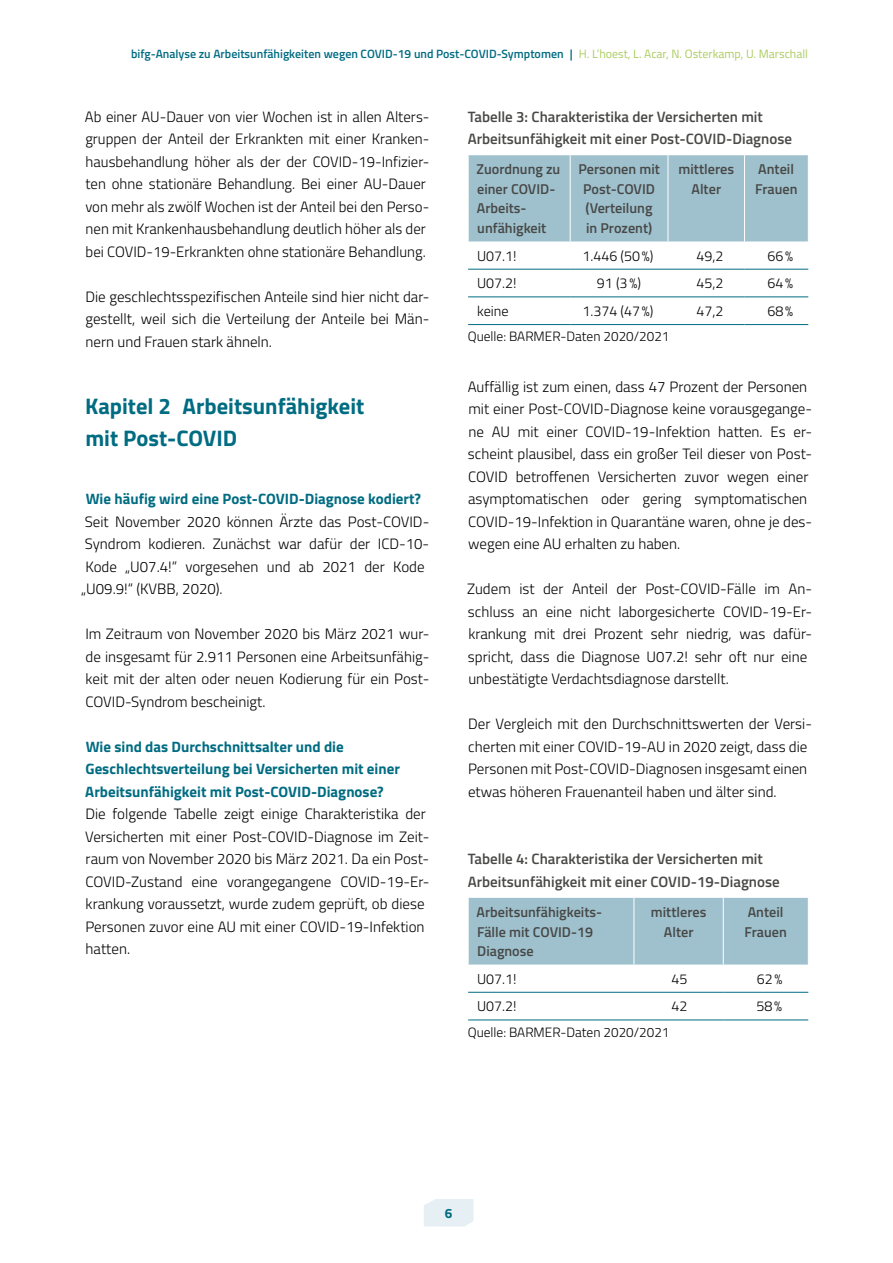
<style>
.page{position:relative;width:893px;height:1263px;background:#fff}
.page>*{position:absolute;margin:0;border:0;box-sizing:border-box;transform-origin:0 0}
.B-Inhalt_B-01-H1{font:700 22.5px/31.5px "Titillium";color:#006c82}
.B-Inhalt_B-03_2-P-FT_mA{font:300 15px/22.5px "Titillium";color:#000}
.B-Inhalt_B-03_1-P-FT{font:300 15px/22.5px "Titillium";color:#000}
.t1{font:600 15px/22.5px "Titillium";color:#484847}
.B-Inhalt_B-02-H3{font:700 15px/22.5px "Titillium";color:#006c82}
.C-Tabelle_C-03b-P-TAB_Kopf_z{font:600 14.25px/19.5px "Titillium";color:#484847;text-align:center}
.C-Tabelle_C-04-P-TAB_FT{font:300 14.25px "Titillium";color:#000}
.C-Tabelle_C-03-P-TAB_Kopf{font:600 14.25px/19.5px "Titillium";color:#484847}
.t2{font:300 13.5px "Titillium";color:#000}
.t3{font:700 13.5px "Titillium";color:#006c82}
.t4{font:600 12px "Titillium";color:#006c82}
.s1{font-weight:400;color:#aacc5f}
</style>
<div class="page">
<svg style="left:424px;top:1199px;width:49px;height:27px"></svg>
<div style="left:469px;top:155px;width:339px;height:86px;background:#9ec1cd"></div>
<hr style="left:744px;top:155px;width:1px;height:86px;background:#fff">
<hr style="left:468px;top:269px;width:102px;height:1px;background:#006c82">
<hr style="left:570px;top:269px;width:98px;height:1px;background:#006c82">
<hr style="left:668px;top:269px;width:76px;height:1px;background:#006c82">
<hr style="left:744px;top:269px;width:64px;height:1px;background:#006c82">
<hr style="left:468px;top:296px;width:102px;height:1px;background:#006c82">
<hr style="left:570px;top:296px;width:98px;height:1px;background:#006c82">
<hr style="left:668px;top:296px;width:76px;height:1px;background:#006c82">
<hr style="left:744px;top:296px;width:64px;height:1px;background:#006c82">
<hr style="left:468px;top:324px;width:102px;height:1px;background:#006c82">
<hr style="left:570px;top:324px;width:98px;height:1px;background:#006c82">
<hr style="left:668px;top:324px;width:76px;height:1px;background:#006c82">
<hr style="left:744px;top:324px;width:64px;height:1px;background:#006c82">
<hr style="left:570px;top:155px;width:1px;height:86px;background:#fff">
<hr style="left:668px;top:155px;width:1px;height:86px;background:#fff">
<div style="left:469px;top:898px;width:339px;height:66px;background:#9ec1cd"></div>
<hr style="left:723px;top:898px;width:1px;height:66px;background:#fff">
<hr style="left:468px;top:992px;width:166px;height:1px;background:#006c82">
<hr style="left:634px;top:992px;width:89px;height:1px;background:#006c82">
<hr style="left:723px;top:992px;width:85px;height:1px;background:#006c82">
<hr style="left:468px;top:1019px;width:166px;height:1px;background:#006c82">
<hr style="left:634px;top:1019px;width:89px;height:1px;background:#006c82">
<hr style="left:723px;top:1019px;width:85px;height:1px;background:#006c82">
<hr style="left:634px;top:898px;width:1px;height:66px;background:#fff">
<p class="t4" style="left:131px;top:45px;width:678px">bifg-Analyse zu Arbeitsunfähigkeiten wegen COVID-19 und Post-COVID-Symptomen | <span class="s1">H. L’hoest, L. Acar, N. Osterkamp, U. Marschall</span></p>
<p class="B-Inhalt_B-03_2-P-FT_mA" style="left:85px;top:104px;width:346px">Ab einer AU-Dauer von vier Wochen ist in allen Alters&shy;gruppen der Anteil der Erkrankten mit einer Kranken&shy;hausbehandlung höher als der der COVID-19-Infizier&shy;ten ohne stationäre Behandlung. Bei einer AU-Dauer von mehr als zwölf Wochen ist der Anteil bei den Perso&shy;nen mit Krankenhausbehandlung deutlich höher als der bei COVID-19-Erkrankten ohne stationäre Behandlung.</p>
<p class="B-Inhalt_B-03_2-P-FT_mA" style="left:85px;top:284px;width:345px;text-align:justify">Die geschlechtsspezifischen Anteile sind hier nicht dar&shy;gestellt, weil sich die Verteilung der Anteile bei Män&shy;nern und Frauen stark ähneln.</p>
<h1 class="B-Inhalt_B-01-H1" style="left:85px;top:389px;width:281px">Kapitel 2 Arbeitsunfähigkeit mit Post-COVID</h1>
<h2 class="B-Inhalt_B-02-H3" style="left:86px;top:487px;width:337px">Wie häufig wird eine Post-COVID-Diagnose kodiert?</h2>
<p class="B-Inhalt_B-03_2-P-FT_mA" style="left:81px;top:509px;width:350px">Seit November 2020 können Ärzte das Post-COVID-Syndrom kodieren. Zunächst war dafür der ICD-10- Kode „U07.4!“ vorgesehen und ab 2021 der Kode „U09.9!“ (KVBB, 2020).</p>
<p class="B-Inhalt_B-03_2-P-FT_mA" style="left:85px;top:622px;width:345px;text-align:justify">Im Zeitraum von November 2020 bis März 2021 wur&shy;de insgesamt für 2.911 Personen eine Arbeitsunfähig&shy;keit mit der alten oder neuen Kodierung für ein Post-COVID-Syndrom bescheinigt.</p>
<h2 class="B-Inhalt_B-02-H3" style="left:85px;top:734px;width:316px">Wie sind das Durchschnittsalter und die<br>Geschlechtsverteilung bei Versicherten mit einer<br>Arbeitsunfähigkeit mit Post-COVID-Diagnose?</h2>
<p class="B-Inhalt_B-03_1-P-FT" style="left:85px;top:802px;width:346px">Die folgende Tabelle zeigt einige Charakteristika der Versicherten mit einer Post-COVID-Diagnose im Zeit&shy;raum von November 2020 bis März 2021. Da ein Post-COVID-Zustand eine vorangegangene COVID-19-Er&shy;krankung voraussetzt, wurde zudem geprüft, ob diese Personen zuvor eine AU mit einer COVID-19-Infektion hatten.</p>
<p class="t1" style="left:468px;top:104px;width:326px">Tabelle 3: Charakteristika der Versicherten mit<br>Arbeitsunfähigkeit mit einer Post-COVID-Diagnose</p>
<p class="C-Tabelle_C-03-P-TAB_Kopf" style="left:477px;top:159px;width:85px">Zuordnung zu einer COVID-<br>Arbeits&shy;unfähigkeit</p>
<p class="C-Tabelle_C-03b-P-TAB_Kopf_z" style="left:578px;top:159px;width:83px">Personen mit<br>Post-COVID (Verteilung in Prozent)</p>
<p class="C-Tabelle_C-03b-P-TAB_Kopf_z" style="left:679px;top:159px;width:57px">mittleres<br>Alter</p>
<p class="C-Tabelle_C-03b-P-TAB_Kopf_z" style="left:755px;top:159px;width:44px;text-align:left">Anteil<br>Frauen</p>
<p class="C-Tabelle_C-04-P-TAB_FT" style="left:477px;top:245px;width:41px">U07.1!</p>
<p class="C-Tabelle_C-04-P-TAB_FT" style="left:583px;top:245px;width:72px">1.446 (50%)</p>
<p class="C-Tabelle_C-04-P-TAB_FT" style="left:696px;top:245px;width:28px">49,2</p>
<p class="C-Tabelle_C-04-P-TAB_FT" style="left:767px;top:245px;width:27px">66%</p>
<p class="C-Tabelle_C-04-P-TAB_FT" style="left:477px;top:273px;width:41px">U07.2!</p>
<p class="C-Tabelle_C-04-P-TAB_FT" style="left:597px;top:273px;width:46px">91 (3%)</p>
<p class="C-Tabelle_C-04-P-TAB_FT" style="left:696px;top:273px;width:28px">45,2</p>
<p class="C-Tabelle_C-04-P-TAB_FT" style="left:767px;top:273px;width:27px">64%</p>
<p class="C-Tabelle_C-04-P-TAB_FT" style="left:477px;top:301px;width:33px">keine</p>
<p class="C-Tabelle_C-04-P-TAB_FT" style="left:583px;top:301px;width:72px">1.374 (47%)</p>
<p class="C-Tabelle_C-04-P-TAB_FT" style="left:696px;top:301px;width:28px">47,2</p>
<p class="C-Tabelle_C-04-P-TAB_FT" style="left:767px;top:301px;width:27px">68%</p>
<p class="t2" style="left:468px;top:327px;width:203px">Quelle: BARMER-Daten 2020/2021</p>
<p class="B-Inhalt_B-03_2-P-FT_mA" style="left:468px;top:374px;width:346px">Auffällig ist zum einen, dass 47 Prozent der Personen mit einer Post-COVID-Diagnose keine vorausgegange&shy;ne AU mit einer COVID-19-Infektion hatten. Es er&shy;scheint plausibel, dass ein großer Teil dieser von Post-COVID betroffenen Versicherten zuvor wegen einer asymptomatischen oder gering symptomatischen COVID-19-Infektion in Quarantäne waren, ohne je des&shy;wegen eine AU erhalten zu haben.</p>
<p class="B-Inhalt_B-03_2-P-FT_mA" style="left:467px;top:577px;width:346px">Zudem ist der Anteil der Post-COVID-Fälle im An&shy;schluss an eine nicht laborgesicherte COVID-19-Er&shy;krankung mit drei Prozent sehr niedrig, was dafür&shy;spricht, dass die Diagnose U07.2! sehr oft nur eine unbestätigte Verdachtsdiagnose darstellt.</p>
<p class="B-Inhalt_B-03_1-P-FT" style="left:468px;top:712px;width:345px">Der Vergleich mit den Durchschnittswerten der Versi&shy;cherten mit einer COVID-19-AU in 2020 zeigt, dass die Personen mit Post-COVID-Diagnosen insgesamt einen etwas höheren Frauenanteil haben und älter sind.</p>
<p class="t1" style="left:468px;top:847px;width:313px">Tabelle 4: Charakteristika der Versicherten mit<br>Arbeitsunfähigkeit mit einer COVID-19-Diagnose</p>
<p class="C-Tabelle_C-03-P-TAB_Kopf" style="left:477px;top:901px;width:127px">Arbeitsunfähigkeits-<br>Fälle mit COVID-19<br>Diagnose</p>
<p class="C-Tabelle_C-03b-P-TAB_Kopf_z" style="left:651px;top:901px;width:57px">mittleres<br>Alter</p>
<p class="C-Tabelle_C-03b-P-TAB_Kopf_z" style="left:744px;top:901px;width:44px;text-align:left">Anteil<br>Frauen</p>
<p class="C-Tabelle_C-04-P-TAB_FT" style="left:477px;top:968px;width:41px">U07.1!</p>
<p class="C-Tabelle_C-04-P-TAB_FT" style="left:671px;top:968px;width:17px">45</p>
<p class="C-Tabelle_C-04-P-TAB_FT" style="left:757px;top:968px;width:27px">62%</p>
<p class="C-Tabelle_C-04-P-TAB_FT" style="left:477px;top:996px;width:41px">U07.2!</p>
<p class="C-Tabelle_C-04-P-TAB_FT" style="left:671px;top:996px;width:17px">42</p>
<p class="C-Tabelle_C-04-P-TAB_FT" style="left:756px;top:996px;width:27px">58%</p>
<p class="t2" style="left:468px;top:1022px;width:203px">Quelle: BARMER-Daten 2020/2021</p>
<p class="t3" style="left:445px;top:1203px;width:9px">6</p>
</div>
